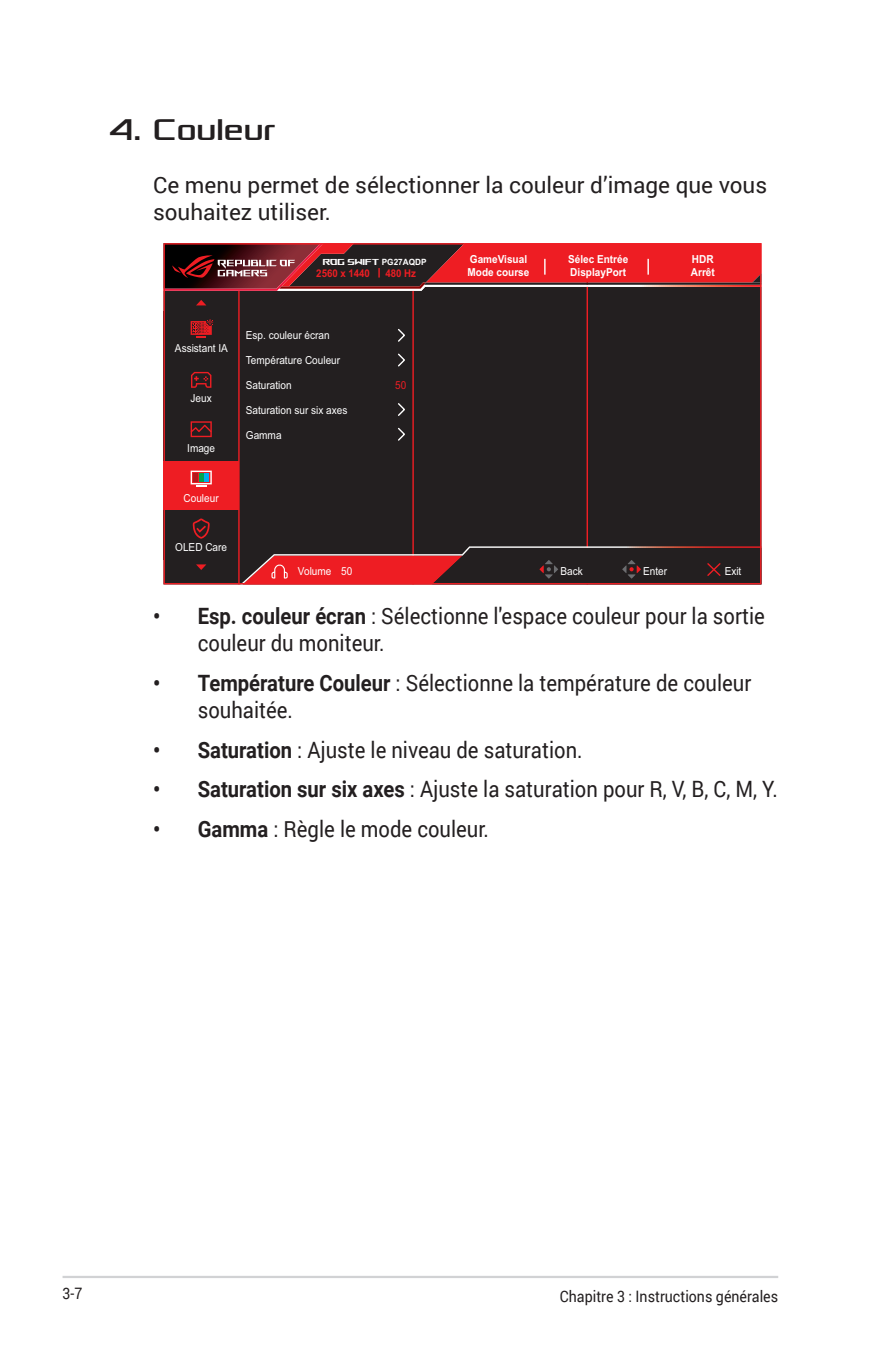
<style>
.page{position:relative;width:893px;height:1346px;background:#fff}
.page>*{position:absolute;margin:0;border:0;box-sizing:border-box;transform-origin:0 0}
.Heading_3{font:31.5px "Xolonium";color:#231f20;scale:.9 1}
.Body_Text_Indent{font:22.5px/27px "Roboto";color:#231f20;scale:.9 1}
.Body_Text_Indent-2{font:22.5px/27px "Roboto";color:#231f20}
.t1{font:15.75px "Roboto";color:#231f20;scale:.9 1}
.t2{font:11.03px "Arial";color:#fff;scale:.91 1}
.t3{font:700 11.03px "Arial";color:#fff;scale:.91 1}
.t4{font:11.03px "Arial";color:#ee1d23;scale:.91 1}
.t5{font:700 10.58px "Arial";color:#ee1d23;scale:.91 1}
.t6{font:8.55px "ROG Fonts";color:#fff;scale:.95 1}
.s1{font-family:"Arial";font-weight:700}
.s2{font-weight:700}
</style>
<div class="page">
<hr style="left:63px;top:1276px;width:715px;height:2px;background:#d1d2d4">
<div style="left:163px;top:291px;width:598px;height:293px;background:#231f20"></div>
<svg style="left:240px;top:546px;width:521px;height:38px;background:#662628"></svg>
<svg style="left:163px;top:243px;width:598px;height:48px;background:#9a272c"></svg>
<p class="Heading_3" style="left:108px;top:112px;width:188px">4. Couleur</p>
<p class="Body_Text_Indent-2" style="left:153px;top:170px;width:615px">Ce menu permet de sélectionner la couleur d’image que vous souhaitez utiliser.</p>
<p class="t3" style="left:470px;top:252px;width:64px">GameVisual</p>
<p class="t6" style="left:323px;top:257px;width:111px">ROG SWIFT <span class="s1">PG27AQDP</span></p>
<p class="t5" style="left:316px;top:265px;width:61px">2560 x 1440</p>
<p class="t5" style="left:385px;top:265px;width:35px">480 Hz</p>
<p class="t3" style="left:467px;top:264px;width:70px">Mode course</p>
<p class="t3" style="left:568px;top:252px;width:68px">Sélec Entrée</p>
<p class="t3" style="left:570px;top:264px;width:63px">DisplayPort</p>
<p class="t3" style="left:692px;top:252px;width:25px">HDR</p>
<p class="t3" style="left:691px;top:264px;width:28px">Arrêt</p>
<p class="t2" style="left:175px;top:340px;width:60px">Assistant IA</p>
<p class="t2" style="left:191px;top:390px;width:25px">Jeux</p>
<p class="t2" style="left:187px;top:440px;width:32px">Image</p>
<p class="t2" style="left:184px;top:490px;width:40px">Couleur</p>
<p class="t2" style="left:175px;top:540px;width:59px">OLED Care</p>
<p class="t2" style="left:246px;top:327px;width:93px">Esp. couleur écran</p>
<p class="t2" style="left:246px;top:353px;width:105px">Température Couleur</p>
<p class="t2" style="left:246px;top:378px;width:52px">Saturation</p>
<p class="t2" style="left:246px;top:403px;width:113px">Saturation sur six axes</p>
<p class="t2" style="left:246px;top:428px;width:41px">Gamma</p>
<p class="t4" style="left:395px;top:378px;width:14px">50</p>
<p class="t2" style="left:298px;top:564px;width:61px">Volume 50</p>
<p class="t2" style="left:560px;top:564px;width:26px">Back</p>
<p class="t2" style="left:643px;top:564px;width:28px">Enter</p>
<p class="t2" style="left:725px;top:564px;width:20px">Exit</p>
<p class="Body_Text_Indent" style="left:198px;top:602px;width:632px;text-indent:-45px"><span class="s2">• Esp. couleur écran</span> : Sélectionne l'espace couleur pour la sortie couleur du moniteur.</p>
<p class="Body_Text_Indent" style="left:198px;top:668px;width:617px;text-indent:-45px"><span class="s2">• Température Couleur</span> : Sélectionne la température de couleur souhaitée.</p>
<p class="Body_Text_Indent" style="left:153px;top:735px;width:479px"><span class="s2">• Saturation</span> : Ajuste le niveau de saturation.</p>
<p class="Body_Text_Indent" style="left:153px;top:775px;width:696px"><span class="s2">• Saturation sur six axes</span> : Ajuste la saturation pour R, V, B, C, M, Y.</p>
<p class="Body_Text_Indent" style="left:153px;top:815px;width:375px"><span class="s2">• Gamma</span> : Règle le mode couleur.</p>
<p class="t1" style="left:63px;top:1282px;width:24px">3-7</p>
<p class="t1" style="left:560px;top:1285px;width:244px">Chapitre 3 : Instructions générales</p>
</div>
